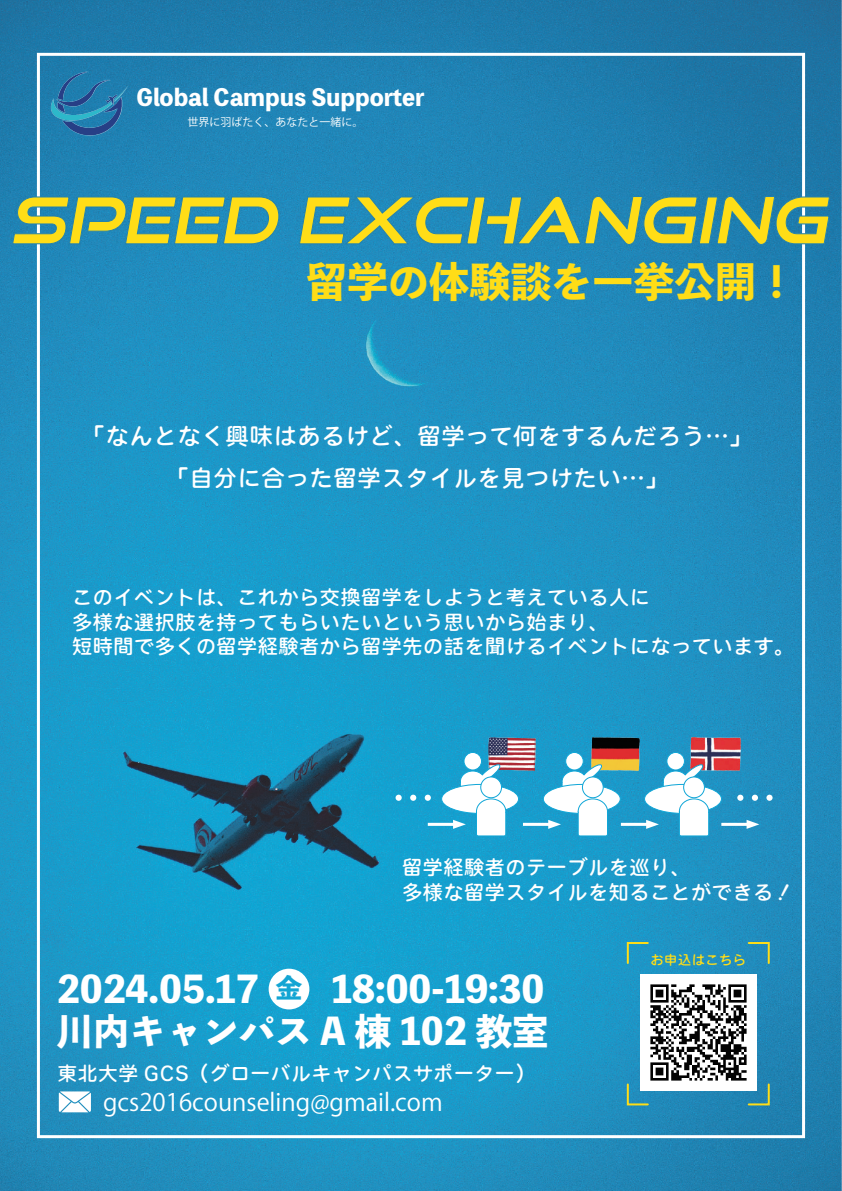
<style>
.page{position:relative;width:842px;height:1191px;background:#fff}
.page>*{position:absolute;margin:0;border:0;box-sizing:border-box;transform-origin:0 0}
.t1{font:italic 700 64.4px "Good Times Rg";color:#ffdd17}
.t2{font:40.9px "Toppan Bunkyu Midashi Go Std EB";color:#ffdd17}
.t3{font:36.4px/42.2px "Toppan Bunkyu Midashi Go Std EB";color:#fff}
.t4{font:26.8px "Toppan Bunkyu Midashi Go Std EB";color:#13a5d3}
.t5{font:24px/42px "Mizolet";color:#fff;text-align:center}
.t6{font:24px "Koz Go Pr 6 N";color:#fff}
.t7{font:800 22.9px "Toppan Bunkyu Midashi Gothic Std N";color:#fff}
.t8{font:20.7px/24.8px "Mizolet";color:#fff}
.t9{font:20.3px "Mizolet";color:#fff}
.t10{font:13.7px "Mizolet";color:#ffdd17}
.t11{font:11px "Koz Go Pr 6 N";color:#fff}
</style>
<div class="page">
<img style="left:0;top:0;width:842px;height:1191px">
<svg style="left:11px;top:196px;width:269px;height:49px;background:#2288b9"></svg>
<svg style="left:298px;top:195px;width:533px;height:50px;background:#2084b6"></svg>
<svg style="left:747px;top:1082px;width:24px;height:24px"></svg>
<svg style="left:626px;top:1082px;width:24px;height:24px"></svg>
<svg style="left:626px;top:941px;width:24px;height:24px"></svg>
<svg style="left:747px;top:941px;width:24px;height:24px"></svg>
<div style="left:269px;top:968px;width:40px;height:41px;background:#fff;border-radius:50%"></div>
<svg style="left:59px;top:1091px;width:32px;height:21px"></svg>
<svg style="left:721px;top:820px;width:38px;height:9px"></svg>
<img style="left:489px;top:737px;width:46px;height:33px">
<img style="left:591px;top:737px;width:49px;height:33px">
<img style="left:690px;top:737px;width:50px;height:33px">
<div style="left:737px;top:794px;width:6px;height:7px;background:#fff;border-radius:50%"></div>
<div style="left:752px;top:794px;width:6px;height:7px;background:#fff;border-radius:50%"></div>
<div style="left:766px;top:794px;width:6px;height:7px;background:#fff;border-radius:50%"></div>
<div style="left:396px;top:794px;width:6px;height:7px;background:#fff;border-radius:50%"></div>
<div style="left:410px;top:794px;width:6px;height:7px;background:#fff;border-radius:50%"></div>
<div style="left:425px;top:794px;width:6px;height:7px;background:#fff;border-radius:50%"></div>
<div style="left:464px;top:752px;width:17px;height:18px;background:#fff;border-radius:50%"></div>
<div style="left:463px;top:752px;width:19px;height:18px;border:1px solid #10a6d7;border-radius:50%"></div>
<svg style="left:442px;top:784px;width:77px;height:29px"></svg>
<svg style="left:428px;top:763px;width:79px;height:74px"></svg>
<div style="left:566px;top:752px;width:17px;height:18px;background:#fff;border-radius:50%"></div>
<div style="left:565px;top:752px;width:19px;height:18px;border:1px solid #10a6d7;border-radius:50%"></div>
<div style="left:543px;top:784px;width:77px;height:29px;background:#fff;border-radius:50%"></div>
<svg style="left:523px;top:763px;width:85px;height:74px"></svg>
<div style="left:667px;top:752px;width:17px;height:18px;background:#fff;border-radius:50%"></div>
<div style="left:666px;top:752px;width:19px;height:18px;border:1px solid #10a6d7;border-radius:50%"></div>
<div style="left:644px;top:784px;width:77px;height:29px;background:#fff;border-radius:50%"></div>
<svg style="left:621px;top:763px;width:89px;height:74px"></svg>
<img style="left:45px;top:64px;width:91px;height:77px">
<img style="left:640px;top:974px;width:116px;height:116px">
<p class="t7" style="left:136px;top:80px;width:289px">Global Campus Supporter</p>
<p class="t11" style="left:187px;top:116px;width:177px">世界に羽ばたく、あなたと一緒に。</p>
<h1 class="t1" style="left:9px;top:181px;width:820px">SPEED EXCHANGING</h1>
<h2 class="t2" style="left:306px;top:250px;width:492px">留学の体験談を一挙公開！</h2>
<p class="t5" style="left:81px;top:415px;width:673px">「なんとなく興味はあるけど、留学って何をするんだろう…」「自分に合った留学スタイルを見つけたい…」</p>
<p class="t8" style="left:72px;top:585px;width:725px">このイベントは、これから交換留学をしようと考えている人に<br>多様な選択肢を持ってもらいたいという思いから始まり、<br>短時間で多くの留学経験者から留学先の話を聞けるイベントになっています。</p>
<p class="t8" style="left:402px;top:855px;width:394px">留学経験者のテーブルを巡り、<br>多様な留学スタイルを知ることができる！</p>
<h3 class="t3" style="left:57px;top:966px;width:493px">2024.05.17　　18:00-19:30川内キャンパス A 棟 102 教室</h3>
<p class="t4" style="left:276px;top:967px;width:28px">金</p>
<p class="t9" style="left:57px;top:1063px;width:479px">東北大学 GCS（グローバルキャンパスサポーター）</p>
<p class="t6" style="left:103px;top:1088px;width:341px">gcs2016counseling@gmail.com</p>
<p class="t10" style="left:650px;top:953px;width:98px">お申込はこちら</p>
</div>
